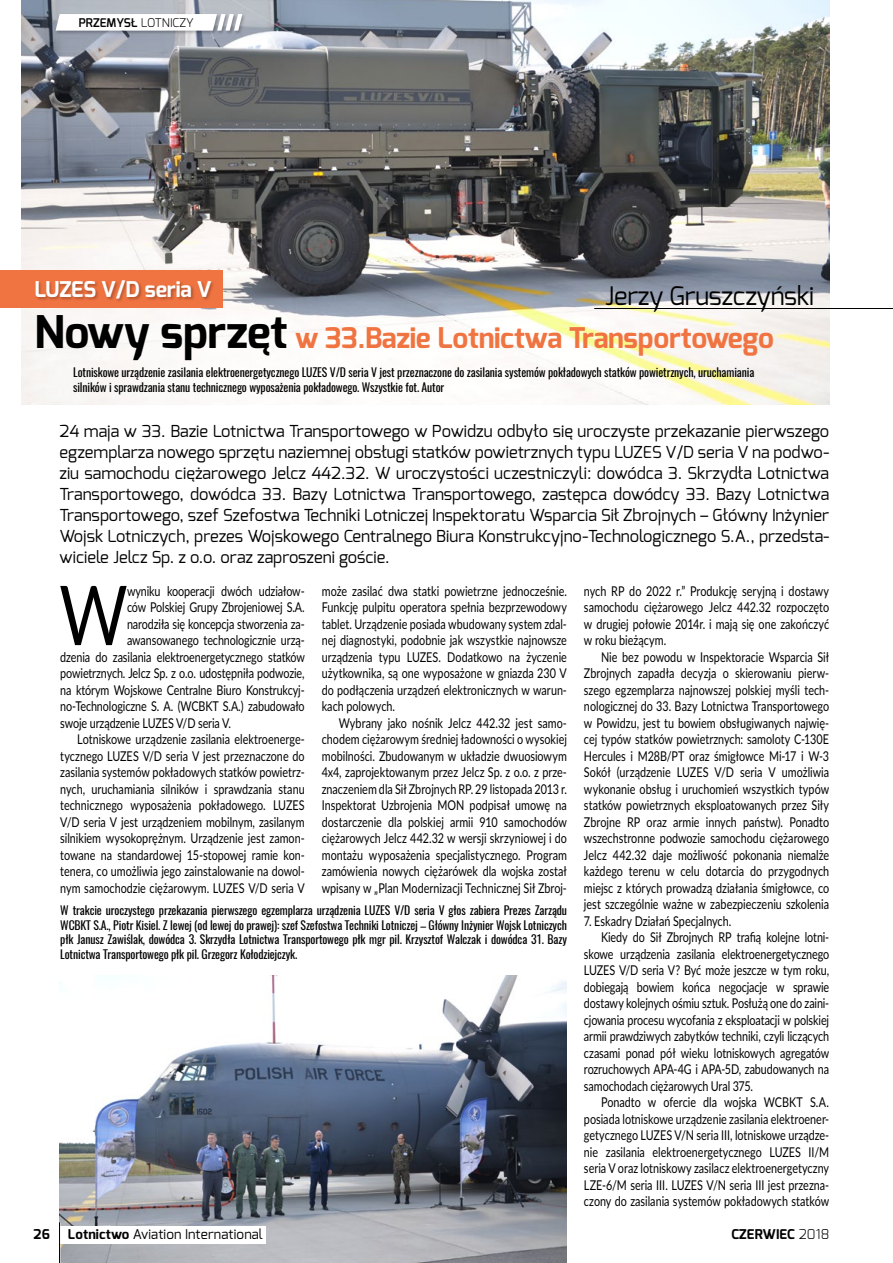
<style>
.page{position:relative;width:893px;height:1263px;background:#fff}
.page>*{position:absolute;margin:0;border:0;box-sizing:border-box;transform-origin:0 0}
.t1{font:82.65px "Lato";color:#000;scale:.8 1}
.t2{font:700 28.5px "Exo";letter-spacing:-.01em;color:#f07441}
.t3{font:25.5px "Exo";letter-spacing:-.01em;color:#000}
.t4{font:700 21.75px "Exo";letter-spacing:-.01em;color:#fff}
.t5{font:16.5px/21px "Exo";color:#000;text-align:justify}
.t6{font:13.5px/16.5px "Lato";letter-spacing:-.005em;color:#000;text-align:justify;scale:.8 1}
.t7{font:13.5px "Exo";letter-spacing:.01em;color:#000}
.t8{font:700 13.5px "Exo";letter-spacing:.01em;color:#000}
.t9{font:600 12px "Exo";color:#000}
.t10{font:11.7px/14.4px "Oswald";letter-spacing:-.01em;color:#000}
.s1{font-weight:300}
.s2{font-size:45px;color:#000}
.s3{font-weight:700;color:#fff}
.s4{font-weight:700}
</style>
<div class="page">
<img style="left:21px;top:0;width:808px;height:404px">
<div style="left:0;top:270px;width:222px;height:37px;background:#f07441"></div>
<img style="left:59px;top:976px;width:508px;height:287px">
<hr style="left:594px;top:308px;width:299px;height:1px;background:#000">
<div style="left:35px;top:279px;width:180px;height:24px;background:#000;opacity:.27"></div>
<div style="left:60px;top:1226px;width:206px;height:18px;background:#fff"></div>
<hr style="left:60px;top:1223px;width:1px;height:40px;background:#fff">
<hr style="left:59px;top:1222px;width:1px;height:41px;background:#000">
<div style="left:55px;top:13px;width:166px;height:22px;background:#000;opacity:.27"></div>
<div style="left:224px;top:13px;width:14px;height:22px;background:#000;opacity:.27"></div>
<div style="left:216px;top:13px;width:14px;height:22px;background:#000;opacity:.27"></div>
<div style="left:233px;top:13px;width:13px;height:22px;background:#000;opacity:.27"></div>
<svg style="left:56px;top:14px;width:186px;height:17px"></svg>
<p class="t9" style="left:79px;top:15px;width:116px">PRZEMYSŁ <span class="s1">LOTNICZY</span></p>
<h3 class="t4" style="left:34px;top:275px;width:179px">LUZES V/D seria V</h3>
<h3 class="t3" style="left:605px;top:280px;width:210px">Jerzy Gruszczyński</h3>
<h2 class="t2" style="left:34px;top:319px;width:741px"><span class="s2">Nowy sprzęt</span> w 33.Bazie Lotnictwa Transportowego</h2>
<p class="t10" style="left:73px;top:365px;width:683px">Lotniskowe urządzenie zasilania elektroenergetycznego LUZES V/D seria V jest przeznaczone do zasilania systemów pokładowych statków powietrznych, uruchamiania silników i sprawdzania stanu technicznego wyposażenia pokładowego. Wszystkie fot. Autor</p>
<p class="t5" style="left:60px;top:420px;width:771px">24 maja w 33. Bazie Lotnictwa Transportowego w Powidzu odbyło się uroczyste przekazanie pierwszego egzemplarza nowego sprzętu naziemnej obsługi statków powietrznych typu LUZES V/D seria V na podwo&shy;ziu samochodu ciężarowego Jelcz 442.32. W uroczystości uczestniczyli: dowódca 3. Skrzydła Lotnictwa Transportowego, dowódca 33. Bazy Lotnictwa Transportowego, zastępca dowódcy 33. Bazy Lotnictwa Transportowego, szef Szefostwa Techniki Lotniczej Inspektoratu Wsparcia Sił Zbrojnych – Główny Inżynier Wojsk Lotniczych, prezes Wojskowego Centralnego Biura Konstrukcyjno-Technologicznego S.A., przedsta&shy;wiciele Jelcz Sp. z o.o. oraz zaproszeni goście.</p>
<p class="t6" style="left:322px;top:582px;width:308px">może zasilać dwa statki powietrzne jednocześnie.<br>Funkcję pulpitu operatora spełnia bezprzewodowy tablet. Urządzenie posiada wbudowany system zdal&shy;nej diagnostyki, podobnie jak wszystkie najnowsze urządzenia typu LUZES. Dodatkowo na życzenie użytkownika, są one wyposażone w gniazda 230 V do podłączenia urządzeń elektronicznych w warun&shy;kach polowych.</p>
<p class="t6" style="left:322px;top:714px;width:308px;text-indent:17px">Wybrany jako nośnik Jelcz 442.32 jest samo&shy;chodem ciężarowym średniej ładowności o wysokiej mobilności. Zbudowanym w układzie dwuosiowym 4x4, zaprojektowanym przez Jelcz Sp. z o.o. z prze&shy;znaczeniem dla Sił Zbrojnych RP. 29 listopada 2013 r.<br>Inspektorat Uzbrojenia MON podpisał umowę na dostarczenie dla polskiej armii 910 samochodów ciężarowych Jelcz 442.32 w wersji skrzyniowej i do montażu wyposażenia specjalistycznego. Program zamówienia nowych ciężarówek dla wojska został wpisany w „Plan Modernizacji Technicznej Sił Zbroj-</p>
<p class="t6" style="left:584px;top:582px;width:308px">nych RP do 2022 r.” Produkcję seryjną i dostawy samochodu ciężarowego Jelcz 442.32 rozpoczęto w drugiej połowie 2014r. i mają się one zakończyć w roku bieżącym.</p>
<p class="t6" style="left:584px;top:648px;width:308px;text-indent:17px">Nie bez powodu w Inspektoracie Wsparcia Sił Zbrojnych zapadła decyzja o skierowaniu pierw&shy;szego egzemplarza najnowszej polskiej myśli tech&shy;nologicznej do 33. Bazy Lotnictwa Transportowego w Powidzu, jest tu bowiem obsługiwanych najwię&shy;cej typów statków powietrznych: samoloty C-130E Hercules i M28B/PT oraz śmigłowce Mi-17 i W-3<br>Sokół (urządzenie LUZES V/D seria V umożliwia wykonanie obsług i uruchomień wszystkich typów statków powietrznych eksploatowanych przez Siły Zbrojne RP oraz armie innych państw). Ponadto wszechstronne podwozie samochodu ciężarowego Jelcz 442.32 daje możliwość pokonania niemalże każdego terenu w celu dotarcia do przygodnych miejsc z których prowadzą działania śmigłowce, co jest szczególnie ważne w zabezpieczeniu szkolenia</p>
<p class="t6" style="left:584px;top:912px;width:186px">7. Eskadry Działań Specjalnych.</p>
<p class="t6" style="left:601px;top:928px;width:287px">Kiedy do Sił Zbrojnych RP trafią kolejne lotni-</p>
<p class="t6" style="left:584px;top:945px;width:308px">skowe urządzenia zasilania elektroenergetycznego</p>
<p class="t6" style="left:584px;top:961px;width:308px">LUZES V/D seria V? Być może jeszcze w tym roku,</p>
<p class="t6" style="left:584px;top:978px;width:308px">dobiegają bowiem końca negocjacje w sprawie</p>
<p class="t6" style="left:584px;top:994px;width:308px">dostawy kolejnych ośmiu sztuk. Posłużą one do zaini-</p>
<p class="t6" style="left:584px;top:1011px;width:308px">cjowania procesu wycofania z eksploatacji w polskiej</p>
<p class="t6" style="left:584px;top:1027px;width:308px">armii prawdziwych zabytków techniki, czyli liczących</p>
<p class="t6" style="left:584px;top:1044px;width:308px">czasami ponad pół wieku lotniskowych agregatów</p>
<p class="t6" style="left:584px;top:1060px;width:308px">rozruchowych APA-4G i APA-5D, zabudowanych na</p>
<p class="t6" style="left:584px;top:1077px;width:213px">samochodach ciężarowych Ural 375.</p>
<p class="t6" style="left:601px;top:1093px;width:287px">Ponadto w ofercie dla wojska WCBKT S.A.</p>
<p class="t6" style="left:584px;top:1110px;width:308px">posiada lotniskowe urządzenie zasilania elektroener-</p>
<p class="t6" style="left:584px;top:1126px;width:308px">getycznego LUZES V/N seria III, lotniskowe urządze-</p>
<p class="t6" style="left:584px;top:1143px;width:308px">nie zasilania elektroenergetycznego LUZES II/M</p>
<p class="t6" style="left:584px;top:1159px;width:308px">seria V oraz lotniskowy zasilacz elektroenergetyczny</p>
<p class="t6" style="left:584px;top:1176px;width:308px">LZE-6/M seria III. LUZES V/N seria III jest przezna-</p>
<p class="t6" style="left:584px;top:1192px;width:308px">czony do zasilania systemów pokładowych statków</p>
<h1 class="t1" style="left:59px;top:556px;width:87px">W</h1>
<p class="t6" style="left:127px;top:582px;width:224px">wyniku kooperacji dwóch udziałow-</p>
<p class="t6" style="left:127px;top:598px;width:224px">ców Polskiej Grupy Zbrojeniowej S.A.</p>
<p class="t6" style="left:127px;top:615px;width:224px">narodziła się koncepcja stworzenia za-</p>
<p class="t6" style="left:127px;top:631px;width:224px">awansowanego technologicznie urzą-</p>
<p class="t6" style="left:60px;top:648px;width:307px">dzenia do zasilania elektroenergetycznego statków</p>
<p class="t6" style="left:60px;top:664px;width:307px">powietrznych. Jelcz Sp. z o.o. udostępniła podwozie,</p>
<p class="t6" style="left:60px;top:681px;width:307px">na którym Wojskowe Centralne Biuro Konstrukcyj-</p>
<p class="t6" style="left:60px;top:697px;width:307px">no-Technologiczne S. A. (WCBKT S.A.) zabudowało</p>
<p class="t6" style="left:60px;top:714px;width:215px">swoje urządzenie LUZES V/D seria V.</p>
<p class="t6" style="left:77px;top:730px;width:286px">Lotniskowe urządzenie zasilania elektroenerge-</p>
<p class="t6" style="left:60px;top:747px;width:307px">tycznego LUZES V/D seria V jest przeznaczone do</p>
<p class="t6" style="left:60px;top:763px;width:307px">zasilania systemów pokładowych statków powietrz-</p>
<p class="t6" style="left:60px;top:780px;width:307px">nych, uruchamiania silników i sprawdzania stanu</p>
<p class="t6" style="left:60px;top:796px;width:307px">technicznego wyposażenia pokładowego. LUZES</p>
<p class="t6" style="left:60px;top:813px;width:307px">V/D seria V jest urządzeniem mobilnym, zasilanym</p>
<p class="t6" style="left:60px;top:829px;width:307px">silnikiem wysokoprężnym. Urządzenie jest zamon-</p>
<p class="t6" style="left:60px;top:846px;width:307px">towane na standardowej 15-stopowej ramie kon-</p>
<p class="t6" style="left:60px;top:862px;width:307px">tenera, co umożliwia jego zainstalowanie na dowol-</p>
<p class="t6" style="left:60px;top:879px;width:307px">nym samochodzie ciężarowym. LUZES V/D seria V</p>
<p class="t10" style="left:60px;top:903px;width:508px;text-align:justify">W trakcie uroczystego przekazania pierwszego egzemplarza urządzenia LUZES V/D seria V głos zabiera Prezes Zarządu WCBKT S.A., Piotr Kisiel. Z lewej (od lewej do prawej): szef Szefostwa Techniki Lotniczej – Główny Inżynier Wojsk Lotniczych płk Janusz Zawiślak, dowódca 3. Skrzydła Lotnictwa Transportowego płk mgr pil. Krzysztof Walczak i dowódca 31. Bazy Lotnictwa Transportowego płk pil. Grzegorz Kołodziejczyk.</p>
<p class="t7" style="left:35px;top:1226px;width:230px"><span class="s3">26</span> <span class="s4">Lotnictwo</span> Aviation International</p>
<p class="t8" style="left:731px;top:1226px;width:99px">CZERWIEC <span class="s1">2018</span></p>
</div>
